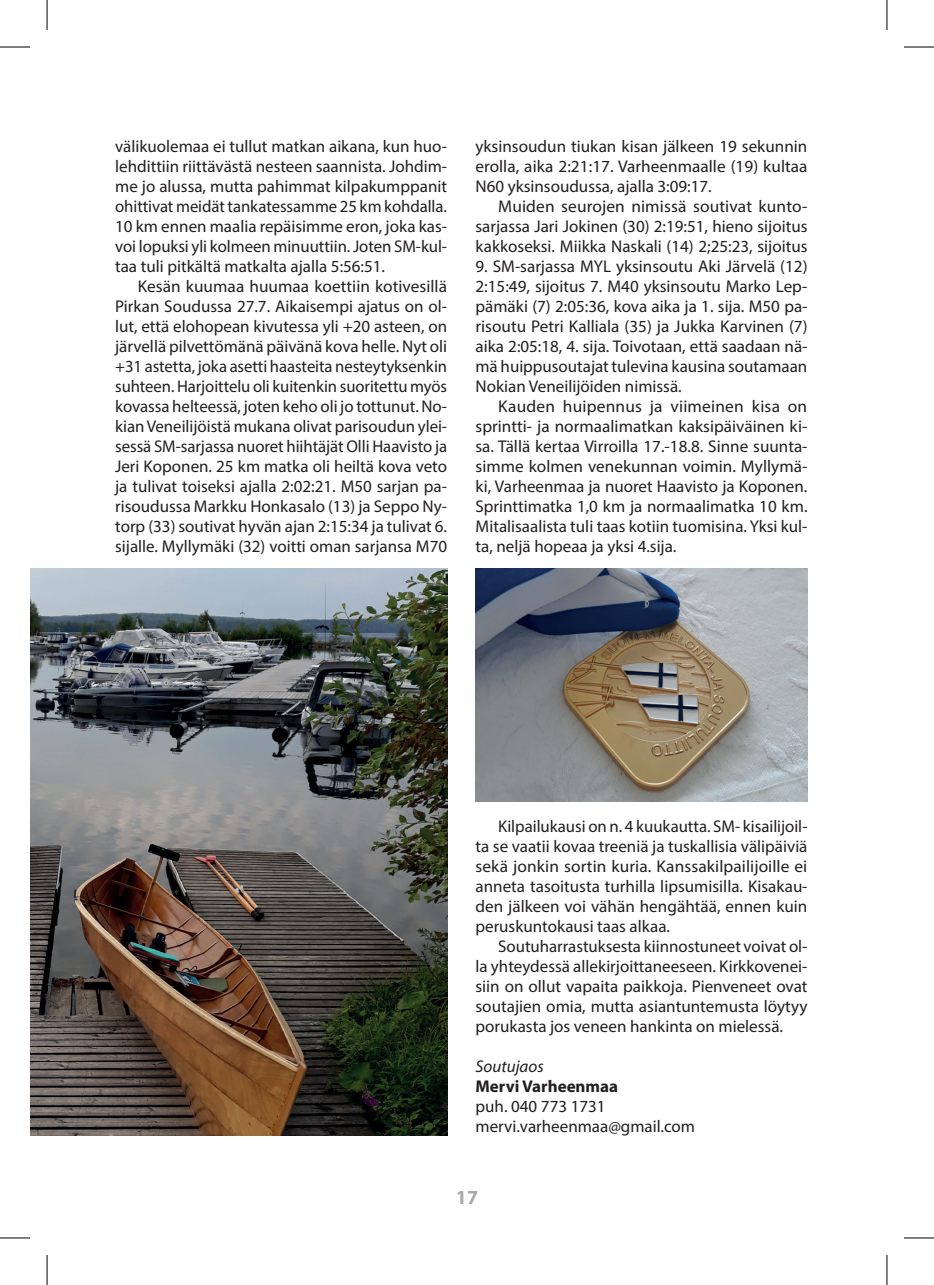
<style>
.page{position:relative;width:934px;height:1285px;background:#fff}
.page>*{position:absolute;margin:0;border:0;box-sizing:border-box;transform-origin:0 0}
.t1{font:700 20px "Myriad Pro";color:#a8a9ad}
.t2{font:17px/20px "Myriad Pro";color:#231f20;text-align:justify}
.t3{font:700 17px "Myriad Pro";color:#231f20}
.t4{font:italic 17px "Myriad Pro";color:#231f20}
</style>
<div class="page">
<img style="left:30px;top:569px;width:417px;height:567px">
<img style="left:475px;top:569px;width:332px;height:232px">
<hr style="left:0;top:47px;width:30px;height:1px;background:#000">
<hr style="left:903px;top:47px;width:30px;height:1px;background:#000">
<hr style="left:0;top:1237px;width:30px;height:1px;background:#000">
<hr style="left:903px;top:1237px;width:30px;height:1px;background:#000">
<hr style="left:47px;top:0;width:1px;height:30px;background:#000">
<hr style="left:47px;top:1255px;width:1px;height:30px;background:#000">
<hr style="left:886px;top:0;width:1px;height:30px;background:#000">
<hr style="left:886px;top:1255px;width:1px;height:30px;background:#000">
<p class="t2" style="left:115px;top:136px;width:333px">välikuolemaa ei tullut matkan aikana, kun huo&shy;lehdittiin riittävästä nesteen saannista. Johdim&shy;me jo alussa, mutta pahimmat kilpakumppanit ohittivat meidät tankatessamme 25 km kohdalla.<br>10 km ennen maalia repäisimme eron, joka kas&shy;voi lopuksi yli kolmeen minuuttiin. Joten SM-kul&shy;taa tuli pitkältä matkalta ajalla 5:56:51.</p>
<p class="t2" style="left:115px;top:276px;width:333px;text-indent:23px">Kesän kuumaa huumaa koettiin kotivesillä Pirkan Soudussa 27.7. Aikaisempi ajatus on ol&shy;lut, että elohopean kivutessa yli +20 asteen, on järvellä pilvettömänä päivänä kova helle. Nyt oli +31 astetta, joka asetti haasteita nesteytyksenkin suhteen. Harjoittelu oli kuitenkin suoritettu myös kovassa helteessä, joten keho oli jo tottunut. No&shy;kian Veneilijöistä mukana olivat parisoudun ylei&shy;sessä SM-sarjassa nuoret hiihtäjät Olli Haavisto ja Jeri Koponen. 25 km matka oli heiltä kova veto ja tulivat toiseksi ajalla 2:02:21. M50 sarjan pa&shy;risoudussa Markku Honkasalo (13) ja Seppo Ny&shy;torp (33) soutivat hyvän ajan 2:15:34 ja tulivat 6. sijalle. Myllymäki (32) voitti oman sarjansa M70</p>
<p class="t2" style="left:475px;top:136px;width:333px">yksinsoudun tiukan kisan jälkeen 19 sekunnin erolla, aika 2:21:17. Varheenmaalle (19) kultaa N60 yksinsoudussa, ajalla 3:09:17.</p>
<p class="t2" style="left:475px;top:196px;width:333px;text-indent:23px">Muiden seurojen nimissä soutivat kunto&shy;sarjassa Jari Jokinen (30) 2:19:51, hieno sijoitus kakkoseksi. Miikka Naskali (14) 2;25:23, sijoitus</p>
<p class="t2" style="left:475px;top:256px;width:333px">9. SM-sarjassa MYL yksinsoutu Aki Järvelä (12)<br>2:15:49, sijoitus 7. M40 yksinsoutu Marko Lep&shy;pämäki (7) 2:05:36, kova aika ja 1. sija. M50 pa&shy;risoutu Petri Kalliala (35) ja Jukka Karvinen (7) aika 2:05:18, 4. sija. Toivotaan, että saadaan nä&shy;mä huippusoutajat tulevina kausina soutamaan Nokian Veneilijöiden nimissä.</p>
<p class="t2" style="left:475px;top:396px;width:333px;text-indent:23px">Kauden huipennus ja viimeinen kisa on sprintti- ja normaalimatkan kaksipäiväinen ki&shy;sa. Tällä kertaa Virroilla 17.-18.8. Sinne suunta&shy;simme kolmen venekunnan voimin. Myllymä&shy;ki, Varheenmaa ja nuoret Haavisto ja Koponen.<br>Sprinttimatka 1,0 km ja normaalimatka 10 km.<br>Mitalisaalista tuli taas kotiin tuomisina. Yksi kul&shy;ta, neljä hopeaa ja yksi 4.sija.</p>
<p class="t2" style="left:475px;top:816px;width:333px;text-indent:23px">Kilpailukausi on n. 4 kuukautta. SM- kisailijoil&shy;ta se vaatii kovaa treeniä ja tuskallisia välipäiviä sekä jonkin sortin kuria. Kanssakilpailijoille ei anneta tasoitusta turhilla lipsumisilla. Kisakau&shy;den jälkeen voi vähän hengähtää, ennen kuin peruskuntokausi taas alkaa.</p>
<p class="t2" style="left:475px;top:936px;width:333px;text-indent:23px">Soutuharrastuksesta kiinnostuneet voivat ol&shy;la yhteydessä allekirjoittaneeseen. Kirkkovenei&shy;siin on ollut vapaita paikkoja. Pienveneet ovat soutajien omia, mutta asiantuntemusta löytyy porukasta jos veneen hankinta on mielessä.</p>
<p class="t4" style="left:475px;top:1056px;width:70px">Soutujaos</p>
<p class="t3" style="left:475px;top:1075px;width:144px">Mervi Varheenmaa</p>
<p class="t2" style="left:475px;top:1096px;width:221px">puh. 040 773 1731 mervi.varheenmaa@gmail.com</p>
<p class="t1" style="left:455px;top:1184px;width:24px">17</p>
</div>
